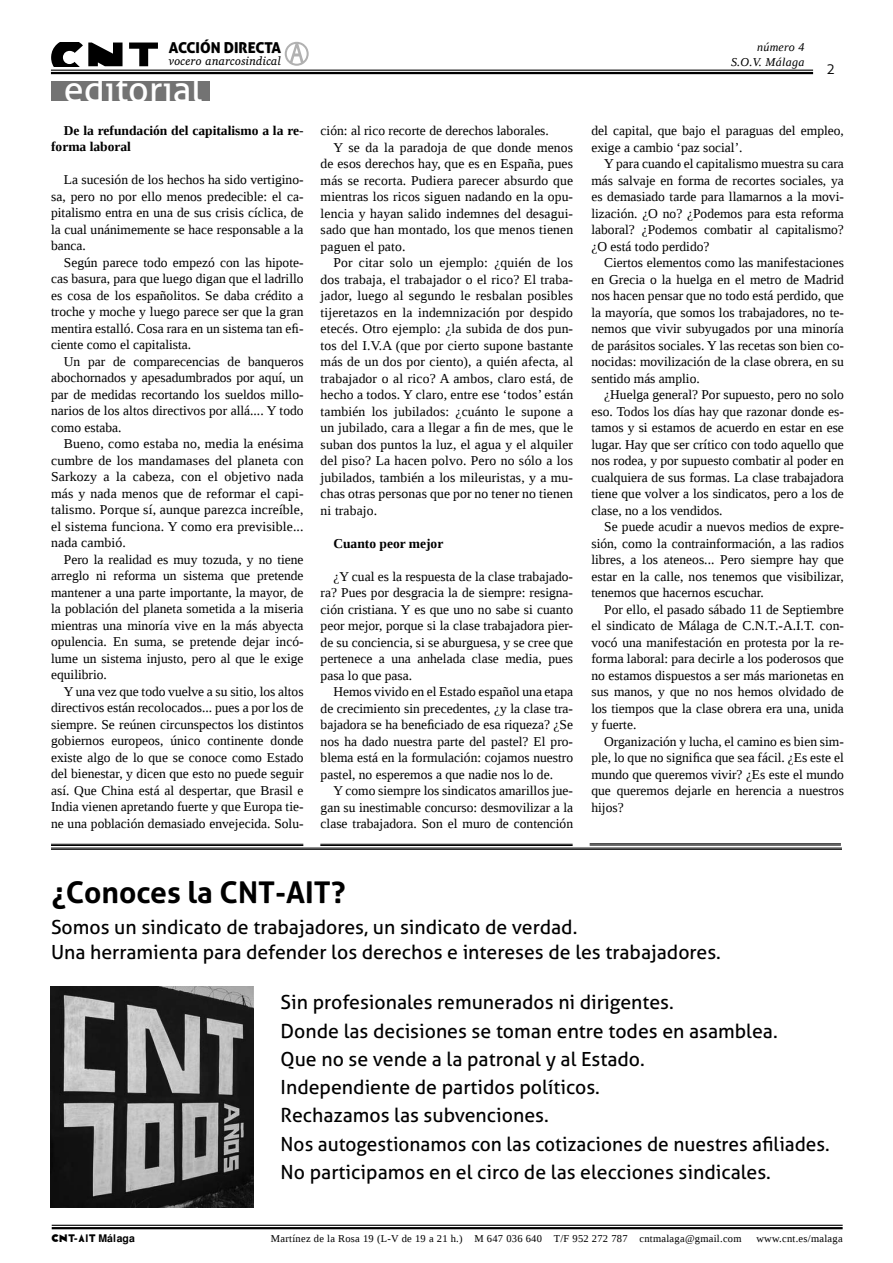
<style>
.page{position:relative;width:893px;height:1263px;background:#fff}
.page>*{position:absolute;margin:0;border:0;box-sizing:border-box;transform-origin:0 0}
.t1{font:36px "Aller";color:#fff}
.t2{font:700 30px "Aller";color:#000}
.t3{font:19.5px/28.2px "Aller";color:#000}
.t4{font:15px "Aller Display";color:#000}
.t5{font:300 15px "Aller";color:#000}
.t6{font:13.5px/16.5px "Liberation Serif";color:#000;text-align:justify}
.t7{font:700 13.5px/16.5px "Liberation Serif";color:#000}
.t8{font:12px "Apparatus SIL Italic";letter-spacing:.015em;color:#000}
.t9{font:italic 12px/15px "Liberation Serif";letter-spacing:.025em;color:#000;text-align:right}
.t10{font:10.5px "Liberation Serif";letter-spacing:.025em;color:#000}
.t11{font:10.5px "libertaria CNT";letter-spacing:.06em;color:#000}
</style>
<div class="page">
<svg style="left:285px;top:42px;width:24px;height:24px"></svg>
<hr style="left:51px;top:72px;width:762px;height:2px;background:#000">
<hr style="left:52px;top:1227px;width:791px;height:2px;background:#000">
<hr style="left:51px;top:70px;width:762px;height:1px;background:#000">
<hr style="left:52px;top:1225px;width:791px;height:1px;background:#000">
<svg style="left:51px;top:43px;width:72px;height:23px"></svg>
<svg style="left:129px;top:43px;width:29px;height:23px"></svg>
<div style="left:51px;top:81px;width:158px;height:19px;background:#737373"></div>
<hr style="left:51px;top:844px;width:252px;height:1px;background:#000">
<hr style="left:51px;top:845px;width:252px;height:1px;background:#000">
<hr style="left:320px;top:844px;width:253px;height:1px;background:#000">
<hr style="left:320px;top:845px;width:253px;height:1px;background:#000">
<hr style="left:51px;top:848px;width:791px;height:1px;background:#000">
<hr style="left:51px;top:849px;width:791px;height:1px;background:#000">
<hr style="left:590px;top:843px;width:251px;height:1px;background:#000">
<hr style="left:590px;top:845px;width:251px;height:1px;background:#000">
<img style="left:50px;top:986px;width:203px;height:222px">
<p class="t4" style="left:169px;top:38px;width:114px">ACCIÓN DIRECTA</p>
<p class="t8" style="left:169px;top:55px;width:114px">vocero anarcosindical</p>
<h1 class="t1" style="left:64px;top:67px;width:140px">editorial</h1>
<p class="t7" style="left:51px;top:122px;width:254px;text-indent:13px">De la refundación del capitalismo a la re&shy;forma laboral</p>
<p class="t6" style="left:51px;top:172px;width:254px;text-indent:13px">La sucesión de los hechos ha sido vertigino&shy;sa, pero no por ello menos predecible: el ca&shy;pitalismo entra en una de sus crisis cíclica, de la cual unánimemente se hace responsable a la banca.</p>
<p class="t6" style="left:51px;top:254px;width:254px;text-indent:13px">Según parece todo empezó con las hipote&shy;cas basura, para que luego digan que el ladrillo es cosa de los españolitos. Se daba crédito a troche y moche y luego parece ser que la gran mentira estalló. Cosa rara en un sistema tan efi&shy;ciente como el capitalista.</p>
<p class="t6" style="left:51px;top:353px;width:254px;text-indent:13px">Un par de comparecencias de banqueros abochornados y apesadumbrados por aquí, un par de medidas recortando los sueldos millo&shy;narios de los altos directivos por allá.... Y todo como estaba.</p>
<p class="t6" style="left:51px;top:436px;width:254px;text-indent:13px">Bueno, como estaba no, media la enésima cumbre de los mandamases del planeta con Sarkozy a la cabeza, con el objetivo nada más y nada menos que de reformar el capi&shy;talismo. Porque sí, aunque parezca increíble, el sistema funciona. Y como era previsible... nada cambió.</p>
<p class="t6" style="left:51px;top:551px;width:254px;text-indent:13px">Pero la realidad es muy tozuda, y no tiene arreglo ni reforma un sistema que pretende mantener a una parte importante, la mayor, de la población del planeta sometida a la miseria mientras una minoría vive en la más abyecta opulencia. En suma, se pretende dejar incó&shy;lume un sistema injusto, pero al que le exige equilibrio.</p>
<p class="t6" style="left:51px;top:683px;width:254px;text-indent:13px">Y una vez que todo vuelve a su sitio, los altos directivos están recolocados... pues a por los de siempre. Se reúnen circunspectos los distintos gobiernos europeos, único continente donde existe algo de lo que se conoce como Estado del bienestar, y dicen que esto no puede seguir así. Que China está al despertar, que Brasil e India vienen apretando fuerte y que Europa tie&shy;ne una población demasiado envejecida. Solu-</p>
<p class="t6" style="left:321px;top:122px;width:230px">ción: al rico recorte de derechos laborales.</p>
<p class="t6" style="left:333px;top:139px;width:241px">Y se da la paradoja de que donde menos</p>
<p class="t6" style="left:321px;top:155px;width:254px">de esos derechos hay, que es en España, pues</p>
<p class="t6" style="left:321px;top:172px;width:254px">más se recorta. Pudiera parecer absurdo que</p>
<p class="t6" style="left:321px;top:188px;width:254px">mientras los ricos siguen nadando en la opu-</p>
<p class="t6" style="left:321px;top:205px;width:254px">lencia y hayan salido indemnes del desagui-</p>
<p class="t6" style="left:321px;top:221px;width:254px">sado que han montado, los que menos tienen</p>
<p class="t6" style="left:321px;top:238px;width:86px">paguen el pato.</p>
<p class="t6" style="left:333px;top:254px;width:241px">Por citar solo un ejemplo: ¿quién de los</p>
<p class="t6" style="left:321px;top:271px;width:254px">dos trabaja, el trabajador o el rico? El traba-</p>
<p class="t6" style="left:321px;top:287px;width:254px">jador, luego al segundo le resbalan posibles</p>
<p class="t6" style="left:321px;top:304px;width:254px">tijeretazos en la indemnización por despido</p>
<p class="t6" style="left:321px;top:320px;width:254px">etecés. Otro ejemplo: ¿la subida de dos pun-</p>
<p class="t6" style="left:321px;top:337px;width:254px">tos del I.V.A (que por cierto supone bastante</p>
<p class="t6" style="left:321px;top:353px;width:254px">más de un dos por ciento), a quién afecta, al</p>
<p class="t6" style="left:321px;top:370px;width:254px">trabajador o al rico? A ambos, claro está, de</p>
<p class="t6" style="left:321px;top:386px;width:254px">hecho a todos. Y claro, entre ese ‘todos’ están</p>
<p class="t6" style="left:321px;top:403px;width:254px">también los jubilados: ¿cuánto le supone a</p>
<p class="t6" style="left:321px;top:419px;width:254px">un jubilado, cara a llegar a fin de mes, que le</p>
<p class="t6" style="left:321px;top:436px;width:254px">suban dos puntos la luz, el agua y el alquiler</p>
<p class="t6" style="left:321px;top:452px;width:254px">del piso? La hacen polvo. Pero no sólo a los</p>
<p class="t6" style="left:321px;top:469px;width:254px">jubilados, también a los mileuristas, y a mu-</p>
<p class="t6" style="left:321px;top:485px;width:254px">chas otras personas que por no tener no tienen</p>
<p class="t6" style="left:321px;top:502px;width:58px">ni trabajo.</p>
<p class="t7" style="left:333px;top:535px;width:111px">Cuanto peor mejor</p>
<p class="t6" style="left:321px;top:568px;width:254px;text-indent:13px">¿Y cual es la respuesta de la clase trabajado&shy;ra? Pues por desgracia la de siempre: resigna&shy;ción cristiana. Y es que uno no sabe si cuanto peor mejor, porque si la clase trabajadora pier&shy;de su conciencia, si se aburguesa, y se cree que pertenece a una anhelada clase media, pues pasa lo que pasa.</p>
<p class="t6" style="left:321px;top:683px;width:254px;text-indent:13px">Hemos vivido en el Estado español una etapa de crecimiento sin precedentes, ¿y la clase tra&shy;bajadora se ha beneficiado de esa riqueza? ¿Se nos ha dado nuestra parte del pastel? El pro&shy;blema está en la formulación: cojamos nuestro pastel, no esperemos a que nadie nos lo de.</p>
<p class="t6" style="left:321px;top:782px;width:254px;text-indent:13px">Y como siempre los sindicatos amarillos jue&shy;gan su inestimable concurso: desmovilizar a la clase trabajadora. Son el muro de contención</p>
<p class="t9" style="left:731px;top:39px;width:75px">número 4<br>S.O.V. Málaga</p>
<p class="t5" style="left:827px;top:60px;width:10px">2</p>
<p class="t6" style="left:591px;top:122px;width:254px">del capital, que bajo el paraguas del empleo, exige a cambio ‘paz social’.</p>
<p class="t6" style="left:591px;top:155px;width:254px;text-indent:13px">Y para cuando el capitalismo muestra su cara más salvaje en forma de recortes sociales, ya es demasiado tarde para llamarnos a la movi&shy;lización. ¿O no? ¿Podemos para esta reforma laboral? ¿Podemos combatir al capitalismo? ¿O está todo perdido?</p>
<p class="t6" style="left:591px;top:254px;width:254px;text-indent:13px">Ciertos elementos como las manifestaciones en Grecia o la huelga en el metro de Madrid nos hacen pensar que no todo está perdido, que la mayoría, que somos los trabajadores, no te&shy;nemos que vivir subyugados por una minoría de parásitos sociales. Y las recetas son bien co&shy;nocidas: movilización de la clase obrera, en su sentido más amplio.</p>
<p class="t6" style="left:591px;top:386px;width:254px;text-indent:13px">¿Huelga general? Por supuesto, pero no solo eso. Todos los días hay que razonar donde es&shy;tamos y si estamos de acuerdo en estar en ese lugar. Hay que ser crítico con todo aquello que nos rodea, y por supuesto combatir al poder en cualquiera de sus formas. La clase trabajadora tiene que volver a los sindicatos, pero a los de clase, no a los vendidos.</p>
<p class="t6" style="left:591px;top:518px;width:254px;text-indent:13px">Se puede acudir a nuevos medios de expre&shy;sión, como la contrainformación, a las radios libres, a los ateneos... Pero siempre hay que estar en la calle, nos tenemos que visibilizar, tenemos que hacernos escuchar.</p>
<p class="t6" style="left:591px;top:601px;width:254px;text-indent:13px">Por ello, el pasado sábado 11 de Septiembre el sindicato de Málaga de C.N.T.-A.I.T. con&shy;vocó una manifestación en protesta por la re&shy;forma laboral: para decirle a los poderosos que no estamos dispuestos a ser más marionetas en sus manos, y que no nos hemos olvidado de los tiempos que la clase obrera era una, unida y fuerte.</p>
<p class="t6" style="left:591px;top:733px;width:254px;text-indent:13px">Organización y lucha, el camino es bien sim&shy;ple, lo que no significa que sea fácil. ¿Es este el mundo que queremos vivir? ¿Es este el mundo que queremos dejarle en herencia a nuestros hijos?</p>
<h2 class="t2" style="left:51px;top:874px;width:296px">¿Conoces la CNT-AIT?</h2>
<h3 class="t3" style="left:51px;top:914px;width:671px;line-height:25.2px">Somos un sindicato de trabajadores, un sindicato de verdad.<br>Una herramienta para defender los derechos e intereses de les trabajadores.</h3>
<p class="t3" style="left:281px;top:988px;width:551px">Sin profesionales remunerados ni dirigentes.<br>Donde las decisiones se toman entre todes en asamblea.<br>Que no se vende a la patronal y al Estado.<br>Independiente de partidos políticos.<br>Rechazamos las subvenciones.<br>Nos autogestionamos con las cotizaciones de nuestres afiliades.<br>No participamos en el circo de las elecciones sindicales.</p>
<p class="t11" style="left:52px;top:1229px;width:85px">CNT-AIT Málaga</p>
<p class="t10" style="left:271px;top:1231px;width:472px">Martínez de la Rosa 19 (L-V de 19 a 21 h.) M 647 036 640 T/F 952 272 787 cntmalaga@gmail.com</p>
<p class="t10" style="left:756px;top:1231px;width:88px">www.cnt.es/malaga</p>
</div>
